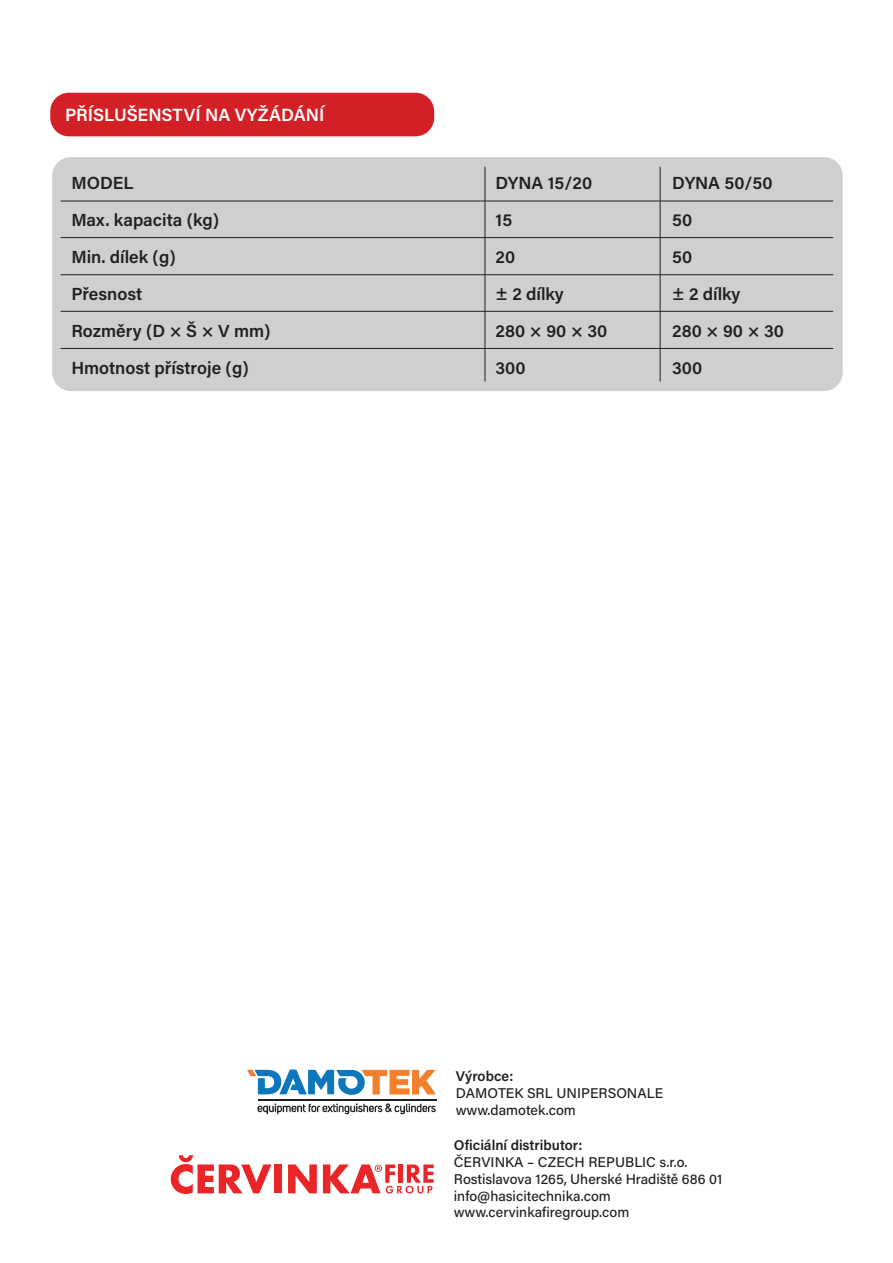
<style>
.page{position:relative;width:893px;height:1263px;background:#fff}
.page>*{position:absolute;margin:0;border:0;box-sizing:border-box;transform-origin:0 0}
.t1{font:600 17.7px "Acumin Pro";letter-spacing:-.005em;color:#fff}
.t2{font:600 17.55px "Acumin Pro";color:#231f20}
.t3{font:500 14.1px/17px "Acumin Pro";color:#231f20}
.t4{font:600 14.1px "Acumin Pro";color:#231f20}
</style>
<div class="page">
<div style="left:52px;top:157px;width:791px;height:234px;background:#ced0d0;border-radius:19px"></div>
<div style="left:50px;top:93px;width:384px;height:43px;background:#d32026;border-radius:19px"></div>
<div style="left:274px;top:1164px;width:8px;height:29px;background:#ea2528"></div>
<svg style="left:288px;top:1164px;width:29px;height:29px"></svg>
<svg style="left:171px;top:1155px;width:100px;height:39px"></svg>
<svg style="left:323px;top:1164px;width:111px;height:29px"></svg>
<svg style="left:247px;top:1069px;width:189px;height:45px"></svg>
<hr style="left:61px;top:237px;width:772px;height:1px;background:#231f20">
<hr style="left:61px;top:201px;width:772px;height:1px;background:#231f20">
<hr style="left:61px;top:311px;width:772px;height:1px;background:#231f20">
<hr style="left:61px;top:274px;width:772px;height:1px;background:#231f20">
<hr style="left:61px;top:348px;width:772px;height:1px;background:#231f20">
<hr style="left:485px;top:167px;width:1px;height:215px;background:#231f20">
<hr style="left:660px;top:167px;width:1px;height:215px;background:#231f20">
<p class="t1" style="left:65px;top:103px;width:261px">PŘÍSLUŠENSTVÍ NA VYŽÁDÁNÍ</p>
<p class="t2" style="left:71px;top:171px;width:64px">MODEL</p>
<p class="t2" style="left:496px;top:171px;width:98px">DYNA 15/20</p>
<p class="t2" style="left:672px;top:171px;width:102px">DYNA 50/50</p>
<p class="t2" style="left:71px;top:208px;width:149px">Max. kapacita (kg)</p>
<p class="t2" style="left:496px;top:208px;width:18px">15</p>
<p class="t2" style="left:672px;top:208px;width:22px">50</p>
<p class="t2" style="left:71px;top:244px;width:106px">Min. dílek (g)</p>
<p class="t2" style="left:496px;top:244px;width:21px">20</p>
<p class="t2" style="left:672px;top:244px;width:22px">50</p>
<p class="t2" style="left:71px;top:281px;width:72px">Přesnost</p>
<p class="t2" style="left:496px;top:281px;width:70px">± 2 dílky</p>
<p class="t2" style="left:672px;top:281px;width:70px">± 2 dílky</p>
<p class="t2" style="left:71px;top:318px;width:200px">Rozměry (D × Š × V mm)</p>
<p class="t2" style="left:496px;top:318px;width:113px">280 × 90 × 30</p>
<p class="t2" style="left:672px;top:318px;width:113px">280 × 90 × 30</p>
<p class="t2" style="left:71px;top:355px;width:179px">Hmotnost přístroje (g)</p>
<p class="t2" style="left:496px;top:355px;width:32px">300</p>
<p class="t2" style="left:672px;top:355px;width:32px">300</p>
<p class="t4" style="left:456px;top:1066px;width:59px">Výrobce:</p>
<p class="t3" style="left:456px;top:1084px;width:209px">DAMOTEK SRL UNIPERSONALE www.damotek.com</p>
<p class="t4" style="left:454px;top:1135px;width:130px">Oficiální distributor:</p>
<p class="t3" style="left:454px;top:1153px;width:270px">ČERVINKA – CZECH REPUBLIC s.r.o.<br>Rostislavova 1265, Uherské Hradiště 686 01 info@hasicitechnika.com www.cervinkafiregroup.com</p>
</div>
